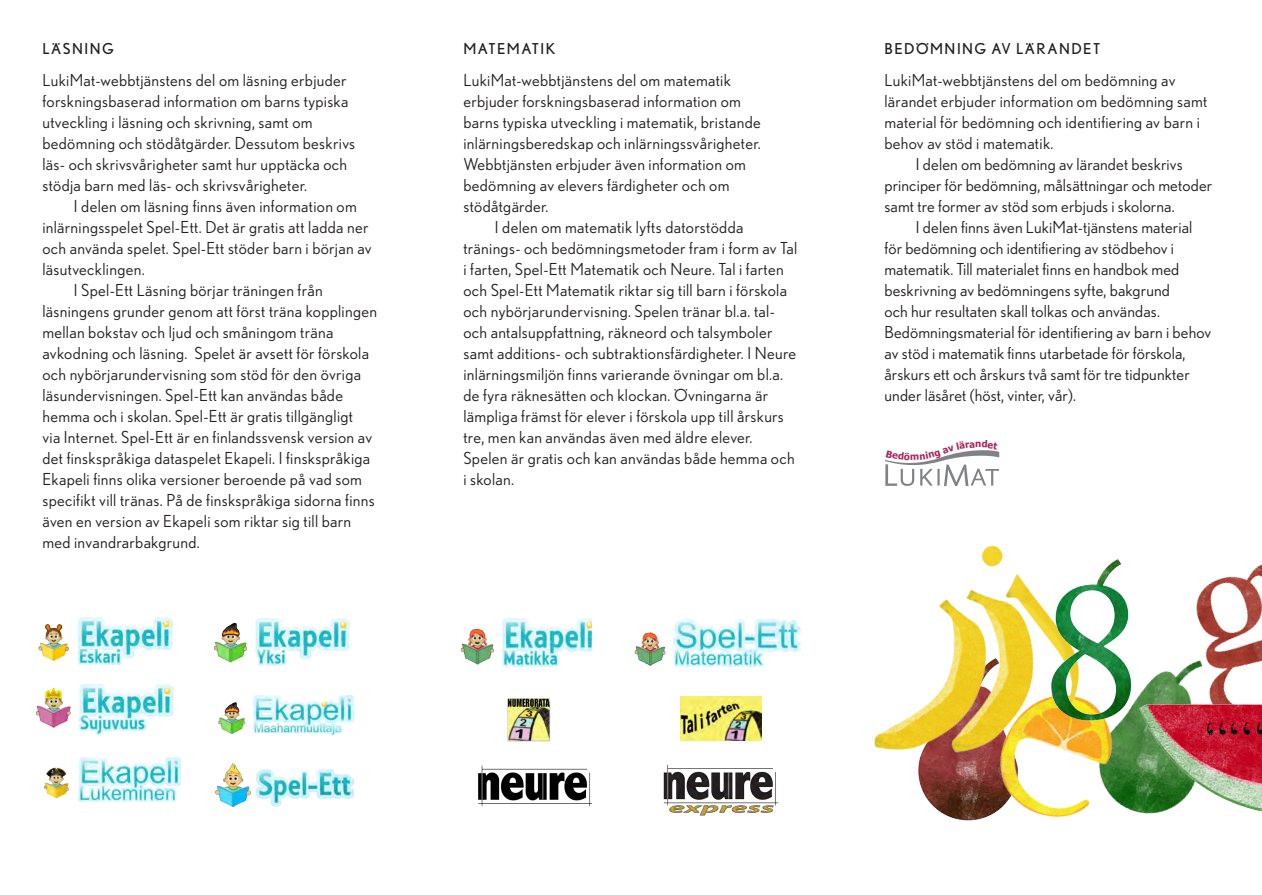
<style>
.page{position:relative;width:1262px;height:895px;background:#fff}
.page>*{position:absolute;margin:0;border:0;box-sizing:border-box;transform-origin:0 0}
.t1{font:16.5px/21px "Nobel";letter-spacing:.02em;color:#231f20}
.t2{font:15px "Nobel";letter-spacing:.1em;color:#231f20}
.t3{font:700 9.6px "Tahoma";color:#a5285f}
</style>
<div class="page">
<img style="left:1077px;top:760px;width:28px;height:53px">
<img style="left:874px;top:545px;width:203px;height:276px">
<img style="left:1198px;top:564px;width:64px;height:35px">
<img style="left:1108px;top:599px;width:154px;height:215px">
<img style="left:38px;top:617px;width:134px;height:47px">
<img style="left:460px;top:618px;width:131px;height:48px">
<img style="left:36px;top:684px;width:138px;height:51px">
<img style="left:213px;top:618px;width:137px;height:47px">
<img style="left:215px;top:762px;width:139px;height:44px">
<img style="left:663px;top:764px;width:116px;height:52px">
<img style="left:680px;top:696px;width:81px;height:43px">
<img style="left:507px;top:698px;width:43px;height:42px">
<img style="left:478px;top:765px;width:113px;height:40px">
<img style="left:44px;top:757px;width:136px;height:44px">
<img style="left:218px;top:695px;width:135px;height:40px">
<img style="left:634px;top:618px;width:167px;height:48px">
<img style="left:1011px;top:545px;width:165px;height:215px">
<svg style="left:885px;top:450px;width:114px;height:36px"></svg>
<p class="t2" style="left:42px;top:40px;width:73px">LÄSNING</p>
<p class="t1" style="left:42px;top:69px;width:314px">LukiMat-webbtjänstens del om läsning erbjuder forskningsbaserad information om barns typiska utveckling i läsning och skrivning, samt om bedömning och stödåtgärder. Dessutom beskrivs läs- och skrivsvårigheter samt hur upptäcka och stödja barn med läs- och skrivsvårigheter.</p>
<p class="t1" style="left:74px;top:195px;width:284px">I delen om läsning finns även information om</p>
<p class="t1" style="left:42px;top:216px;width:327px">inlärningsspelet Spel-Ett. Det är gratis att ladda ner</p>
<p class="t1" style="left:42px;top:237px;width:331px">och använda spelet. Spel-Ett stöder barn i början av</p>
<p class="t1" style="left:42px;top:258px;width:104px">läsutvecklingen.</p>
<p class="t1" style="left:74px;top:279px;width:250px">I Spel-Ett Läsning börjar träningen från</p>
<p class="t1" style="left:42px;top:300px;width:336px">läsningens grunder genom att först träna kopplingen</p>
<p class="t1" style="left:42px;top:321px;width:292px">mellan bokstav och ljud och småningom träna</p>
<p class="t1" style="left:42px;top:342px;width:328px">avkodning och läsning. Spelet är avsett för förskola</p>
<p class="t1" style="left:42px;top:363px;width:320px">och nybörjarundervisning som stöd för den övriga</p>
<p class="t1" style="left:42px;top:384px;width:302px">läsundervisningen. Spel-Ett kan användas både</p>
<p class="t1" style="left:42px;top:405px;width:312px">hemma och i skolan. Spel-Ett är gratis tillgängligt</p>
<p class="t1" style="left:42px;top:426px;width:331px">via Internet. Spel-Ett är en finlandssvensk version av</p>
<p class="t1" style="left:42px;top:447px;width:329px">det finskspråkiga dataspelet Ekapeli. I finskspråkiga</p>
<p class="t1" style="left:42px;top:468px;width:321px">Ekapeli finns olika versioner beroende på vad som</p>
<p class="t1" style="left:42px;top:489px;width:334px">specifikt vill tränas. På de finskspråkiga sidorna finns</p>
<p class="t1" style="left:42px;top:510px;width:310px">även en version av Ekapeli som riktar sig till barn</p>
<p class="t1" style="left:42px;top:531px;width:159px">med invandrarbakgrund.</p>
<p class="t2" style="left:463px;top:40px;width:93px">MATEMATIK</p>
<p class="t1" style="left:463px;top:69px;width:299px">LukiMat-webbtjänstens del om matematik erbjuder forskningsbaserad information om barns typiska utveckling i matematik, bristande inlärningsberedskap och inlärningssvårigheter.<br>Webbtjänsten erbjuder även information om bedömning av elevers färdigheter och om stödåtgärder.</p>
<p class="t1" style="left:463px;top:216px;width:335px;text-indent:31px">I delen om matematik lyfts datorstödda tränings- och bedömningsmetoder fram i form av Tal i farten, Spel-Ett Matematik och Neure. Tal i farten och Spel-Ett Matematik riktar sig till barn i förskola och nybörjarundervisning. Spelen tränar bl.a. tal&shy;och antalsuppfattning, räkneord och talsymboler samt additions- och subtraktionsfärdigheter. I Neure inlärningsmiljön finns varierande övningar om bl.a. de fyra räknesätten och klockan. Övningarna är lämpliga främst för elever i förskola upp till årskurs tre, men kan användas även med äldre elever.<br>Spelen är gratis och kan användas både hemma och i skolan.</p>
<p class="t2" style="left:884px;top:40px;width:217px">BEDÖMNING AV LÄRANDET</p>
<p class="t1" style="left:884px;top:69px;width:324px">LukiMat-webbtjänstens del om bedömning av lärandet erbjuder information om bedömning samt material för bedömning och identifiering av barn i behov av stöd i matematik.</p>
<p class="t1" style="left:884px;top:153px;width:329px;text-indent:31px">I delen om bedömning av lärandet beskrivs principer för bedömning, målsättningar och metoder samt tre former av stöd som erbjuds i skolorna.</p>
<p class="t1" style="left:884px;top:216px;width:328px;text-indent:31px">I delen finns även LukiMat-tjänstens material för bedömning och identifiering av stödbehov i matematik. Till materialet finns en handbok med beskrivning av bedömningens syfte, bakgrund<br>och hur resultaten skall tolkas och användas.<br>Bedömningsmaterial för identifiering av barn i behov av stöd i matematik finns utarbetade för förskola, årskurs ett och årskurs två samt för tre tidpunkter under läsåret (höst, vinter, vår).</p>
<p class="t3" style="left:975px;top:437px;width:8px">n</p>
</div>
